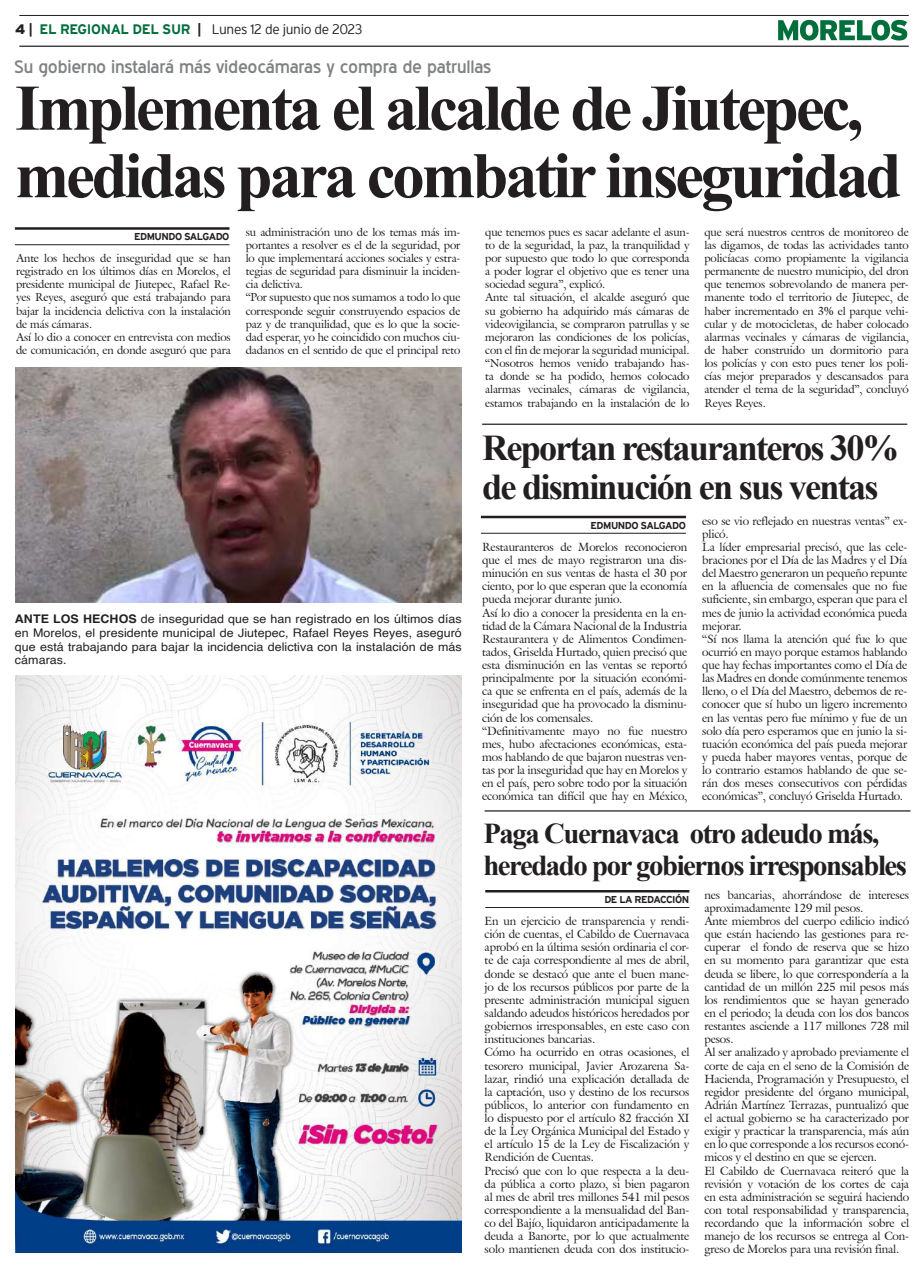
<style>
.page{position:relative;width:923px;height:1268px;background:#fff}
.page>*{position:absolute;margin:0;border:0;box-sizing:border-box;transform-origin:0 0}
.t1{font:700 65px/67.5px "Times New Roman";letter-spacing:-.05em;color:#231f20}
.t2{font:700 36.25px/38.8px "Times New Roman";letter-spacing:-.05em;color:#231f20}
.t3{font:700 28.75px/31.2px "Times New Roman";letter-spacing:-.05em;color:#231f20}
.t4{font:17.5px "Blue Highway";letter-spacing:-.015em;color:#808285;scale:1.05 1}
.t5{font:300 13.75px "Interstate";letter-spacing:-.025em;color:#231f20}
.t6{font:11.88px/13.8px "Helvetica";letter-spacing:.005em;color:#231f20;text-align:justify;scale:1.05 1}
.t7{font:11.62px/13.1px "Galliard IT Cby BT";letter-spacing:-.01em;color:#231f20}
.t8{font:11.38px/13.1px "Galliard IT Cby BT";letter-spacing:-.01em;color:#231f20}
.t9{font:700 10px "Interstate";letter-spacing:-.05em;color:#231f20}
.s1{font-weight:900}
.s2{font-weight:700}
.s3{font-weight:700;color:#006f3c}
</style>
<div class="page">
<hr style="left:19px;top:15px;width:889px;height:1px;background:#231f20">
<hr style="left:19px;top:46px;width:889px;height:1px;background:#231f20">
<svg style="left:778px;top:20px;width:129px;height:21px"></svg>
<hr style="left:15px;top:227px;width:214px;height:3px;background:#231f20">
<hr style="left:15px;top:244px;width:214px;height:1px;background:#231f20">
<hr style="left:481px;top:516px;width:205px;height:2px;background:#231f20">
<hr style="left:481px;top:533px;width:205px;height:1px;background:#231f20">
<hr style="left:482px;top:423px;width:425px;height:2px;background:#231f20">
<img style="left:16px;top:368px;width:446px;height:234px">
<img style="left:15px;top:676px;width:446px;height:576px">
<hr style="left:485px;top:890px;width:204px;height:2px;background:#231f20">
<hr style="left:485px;top:907px;width:204px;height:1px;background:#231f20">
<hr style="left:484px;top:810px;width:426px;height:1px;background:#231f20">
<p class="t5" style="left:15px;top:21px;width:349px"><span class="s1">4</span> <span class="s2">|</span> <span class="s3">EL REGIONAL DEL SUR</span> <span class="s2">|</span> Lunes 12 de junio de 2023</p>
<h3 class="t4" style="left:14px;top:57px;width:456px">Su gobierno instalará más videocámaras y compra de patrullas</h3>
<h1 class="t1" style="left:15px;top:72px;width:888px">Implementa el alcalde de Jiutepec, medidas para combatir inseguridad</h1>
<p class="t9" style="left:134px;top:231px;width:97px">EDMUNDO SALGADO</p>
<p class="t8" style="left:246px;top:225px;width:216px">su administración uno de los temas más im&shy;portantes a resolver es el de la seguridad, por lo que implementará acciones sociales y estra&shy;tegias de seguridad para disminuir la inciden&shy;cia delictiva.<br>“Por supuesto que nos sumamos a todo lo que corresponde seguir construyendo espacios de paz y de tranquilidad, que es lo que la socie&shy;dad esperar, yo he coincidido con muchos ciu&shy;dadanos en el sentido de que el principal reto</p>
<p class="t8" style="left:485px;top:225px;width:206px">que tenemos pues es sacar adelante el asun&shy;to de la seguridad, la paz, la tranquilidad y por supuesto que todo lo que corresponda a poder lograr el objetivo que es tener una sociedad segura”, explicó.<br>Ante tal situación, el alcalde aseguró que su gobierno ha adquirido más cámaras de videovigilancia, se compraron patrullas y se mejoraron las condiciones de los policías, con el fin de mejorar la seguridad municipal. “Nosotros hemos venido trabajando has&shy;ta donde se ha podido, hemos colocado alarmas vecinales, cámaras de vigilancia, estamos trabajando en la instalación de lo</p>
<p class="t8" style="left:704px;top:225px;width:206px;text-align:justify">que será nuestros centros de monitoreo de las digamos, de todas las actividades tanto policíacas como propiamente la vigilancia permanente de nuestro municipio, del dron que tenemos sobrevolando de manera per&shy;manente todo el territorio de Jiutepec, de haber incrementado en 3% el parque vehi&shy;cular y de motocicletas, de haber colocado alarmas vecinales y cámaras de vigilancia, de haber construido un dormitorio para los policías y con esto pues tener los poli&shy;cías mejor preparados y descansados para atender el tema de la seguridad”, concluyó Reyes Reyes.</p>
<p class="t8" style="left:16px;top:251px;width:216px">Ante los hechos de inseguridad que se han registrado en los últimos días en Morelos, el presidente municipal de Jiutepec, Rafael Re&shy;yes Reyes, aseguró que está trabajando para bajar la incidencia delictiva con la instalación de más cámaras.<br>Así lo dio a conocer en entrevista con medios de comunicación, en donde aseguró que para</p>
<p class="t6" style="left:15px;top:612px;width:427px"><span class="s2">ANTE LOS HECHOS</span> de inseguridad que se han registrado en los últimos días en Morelos, el presidente municipal de Jiutepec, Rafael Reyes Reyes, aseguró que está trabajando para bajar la incidencia delictiva con la instalación de más cámaras.</p>
<h2 class="t2" style="left:482px;top:427px;width:418px">Reportan restauranteros 30% de disminución en sus ventas</h2>
<p class="t9" style="left:590px;top:520px;width:97px">EDMUNDO SALGADO</p>
<p class="t7" style="left:702px;top:514px;width:207px">eso se vio reflejado en nuestras ventas” ex&shy;plicó.<br>La líder empresarial precisó, que las cele&shy;braciones por el Día de las Madres y el Día del Maestro generaron un pequeño repunte en la afluencia de comensales que no fue suficiente, sin embargo, esperan que para el mes de junio la actividad económica pueda mejorar.<br>“Sí nos llama la atención qué fue lo que ocurrió en mayo porque estamos hablando que hay fechas importantes como el Día de las Madres en donde comúnmente tenemos lleno, o el Día del Maestro, debemos de re&shy;conocer que sí hubo un ligero incremento en las ventas pero fue mínimo y fue de un solo día pero esperamos que en junio la si&shy;tuación económica del país pueda mejorar y pueda haber mayores ventas, porque de lo contrario estamos hablando de que se&shy;rán dos meses consecutivos con pérdidas económicas”, concluyó Griselda Hurtado.</p>
<p class="t7" style="left:482px;top:540px;width:207px">Restauranteros de Morelos reconocieron que el mes de mayo registraron una dis&shy;minución en sus ventas de hasta el 30 por ciento, por lo que esperan que la economía pueda mejorar durante junio.<br>Así lo dio a conocer la presidenta en la en&shy;tidad de la Cámara Nacional de la Industria Restaurantera y de Alimentos Condimen&shy;tados, Griselda Hurtado, quien precisó que esta disminución en las ventas se reportó principalmente por la situación económi&shy;ca que se enfrenta en el país, además de la inseguridad que ha provocado la disminu&shy;ción de los comensales.<br>“Definitivamente mayo no fue nuestro mes, hubo afectaciones económicas, esta&shy;mos hablando de que bajaron nuestras ven&shy;tas por la inseguridad que hay en Morelos y en el país, pero sobre todo por la situación económica tan difícil que hay en México,</p>
<h3 class="t3" style="left:483px;top:817px;width:425px">Paga Cuernavaca otro adeudo más, heredado por gobiernos irresponsables</h3>
<p class="t9" style="left:604px;top:894px;width:86px">DE LA REDACCIÓN</p>
<p class="t7" style="left:704px;top:888px;width:206px">nes bancarias, ahorrándose de intereses aproximadamente 129 mil pesos.<br>Ante miembros del cuerpo edilicio indicó que están haciendo las gestiones para re&shy;cuperar el fondo de reserva que se hizo en su momento para garantizar que esta deuda se libere, lo que correspondería a la cantidad de un millón 225 mil pesos más los rendimientos que se hayan generado en el periodo; la deuda con los dos bancos restantes asciende a 117 millones 728 mil pesos.<br>Al ser analizado y aprobado previamente el corte de caja en el seno de la Comisión de Hacienda, Programación y Presupuesto, el regidor presidente del órgano municipal, Adrián Martínez Terrazas, puntualizó que el actual gobierno se ha caracterizado por exigir y practicar la transparencia, más aún en lo que corresponde a los recursos econó&shy;micos y el destino en que se ejercen.<br>El Cabildo de Cuernavaca reiteró que la revisión y votación de los cortes de caja en esta administración se seguirá haciendo con total responsabilidad y transparencia, recordando que la información sobre el manejo de los recursos se entrega al Con&shy;greso de Morelos para una revisión final.</p>
<p class="t7" style="left:484px;top:914px;width:206px">En un ejercicio de transparencia y rendi&shy;ción de cuentas, el Cabildo de Cuernavaca aprobó en la última sesión ordinaria el cor&shy;te de caja correspondiente al mes de abril, donde se destacó que ante el buen mane&shy;jo de los recursos públicos por parte de la presente administración municipal siguen saldando adeudos históricos heredados por gobiernos irresponsables, en este caso con instituciones bancarias.<br>Cómo ha ocurrido en otras ocasiones, el tesorero municipal, Javier Arozarena Sa&shy;lazar, rindió una explicación detallada de la captación, uso y destino de los recursos públicos, lo anterior con fundamento en lo dispuesto por el artículo 82 fracción XI de la Ley Orgánica Municipal del Estado y el artículo 15 de la Ley de Fiscalización y Rendición de Cuentas.<br>Precisó que con lo que respecta a la deu&shy;da pública a corto plazo, si bien pagaron al mes de abril tres millones 541 mil pesos correspondiente a la mensualidad del Ban&shy;co del Bajío, liquidaron anticipadamente la deuda a Banorte, por lo que actualmente solo mantienen deuda con dos institucio-</p>
</div>
